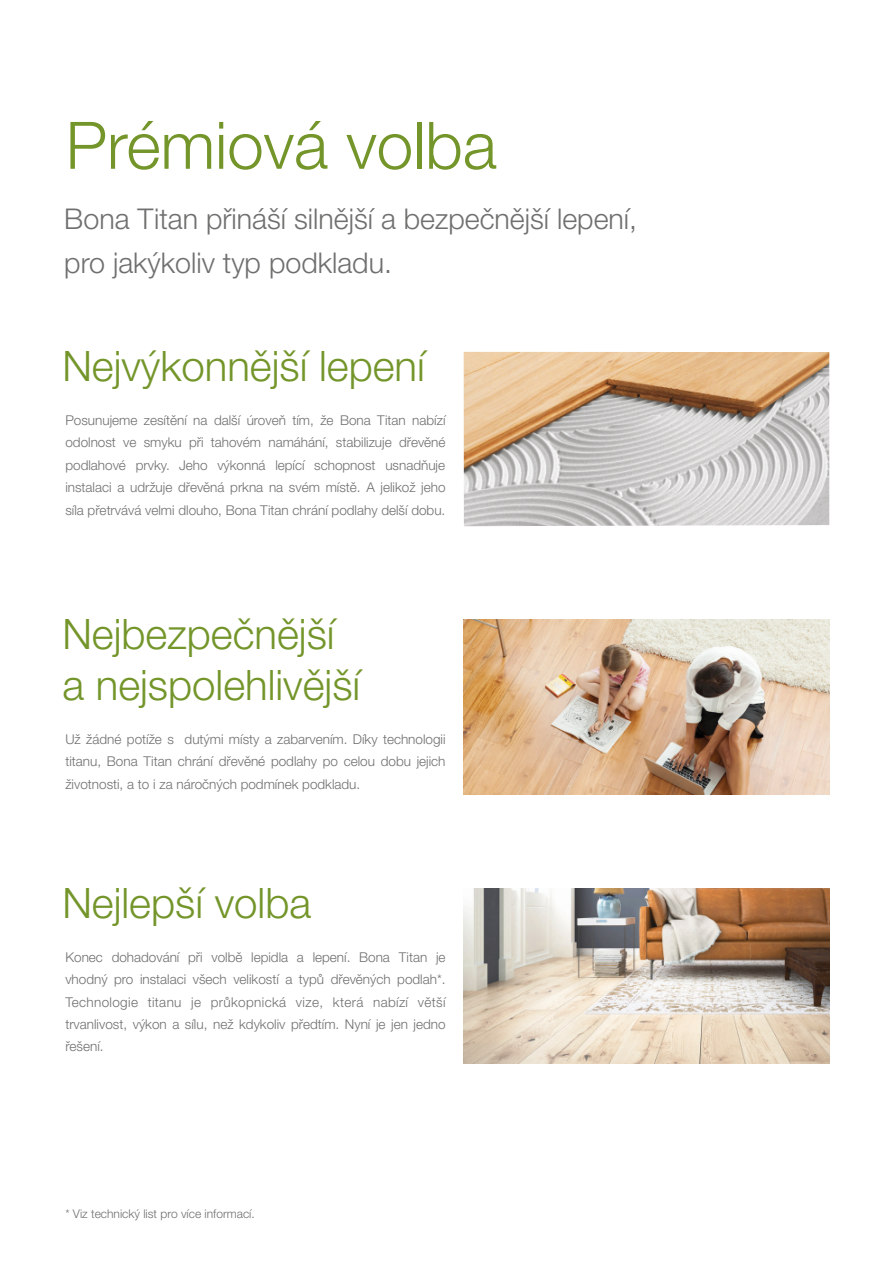
<style>
.page{position:relative;width:893px;height:1263px;background:#fff}
.page>*{position:absolute;margin:0;border:0;box-sizing:border-box;transform-origin:0 0}
.t1{font:300 65.55px "Helvetica Neue CE";color:#73952a}
.t2{font:300 42px/51.6px "Helvetica Neue CE";color:#73952a}
.t3{font:300 28.65px/44px "Helvetica Neue CE";color:#6f6f6e}
.t4{font:300 13.5px/22.4px "Helvetica Neue CE";color:#6f6f6e;text-align:justify}
.t5{font:300 12px "Helvetica Neue CE";color:#6f6f6e}
</style>
<div class="page">
<img style="left:464px;top:352px;width:365px;height:174px">
<img style="left:464px;top:620px;width:365px;height:174px">
<img style="left:464px;top:889px;width:365px;height:174px">
<h1 class="t1" style="left:66px;top:121px;width:433px">Prémiová volba</h1>
<h3 class="t3" style="left:64px;top:201px;width:574px">Bona Titan pøináší silnìjší a bezpeènìjší lepení, pro jakýkoliv typ podkladu.</h3>
<h2 class="t2" style="left:62px;top:346px;width:364px">Nejvýkonnìjší lepení</h2>
<p class="t4" style="left:65px;top:411px;width:382px">Posunujeme zesítìní na další úroveò tím, že Bona Titan nabízí odolnost ve smyku pøi tahovém namáhání, stabilizuje døevìné podlahové prvky. Jeho výkonná lepící schopnost usnadòuje instalaci a udržuje døevìná prkna na svém místì. A jelikož jeho síla pøetrvává velmi dlouho, Bona Titan chrání podlahy delší dobu.</p>
<h2 class="t2" style="left:62px;top:613px;width:299px">Nejbezpeènìjší a nejspolehlivìjší</h2>
<p class="t4" style="left:65px;top:730px;width:382px">Už žádné potíže s dutými místy a zabarvením. Díky technologii titanu, Bona Titan chrání døevìné podlahy po celou dobu jejich životnosti, a to i za nároèných podmínek podkladu.</p>
<h2 class="t2" style="left:62px;top:883px;width:250px">Nejlepší volba</h2>
<p class="t4" style="left:65px;top:947px;width:382px">Konec dohadování pøi volbì lepidla a lepení. Bona Titan je vhodný pro instalaci všech velikostí a typù døevìných podlah*.<br>Technologie titanu je prùkopnická vize, která nabízí vìtší trvanlivost, výkon a sílu, než kdykoliv pøedtím. Nyní je jen jedno øešení.</p>
<p class="t5" style="left:65px;top:1209px;width:191px">* Viz technický list pro více informací.</p>
</div>
